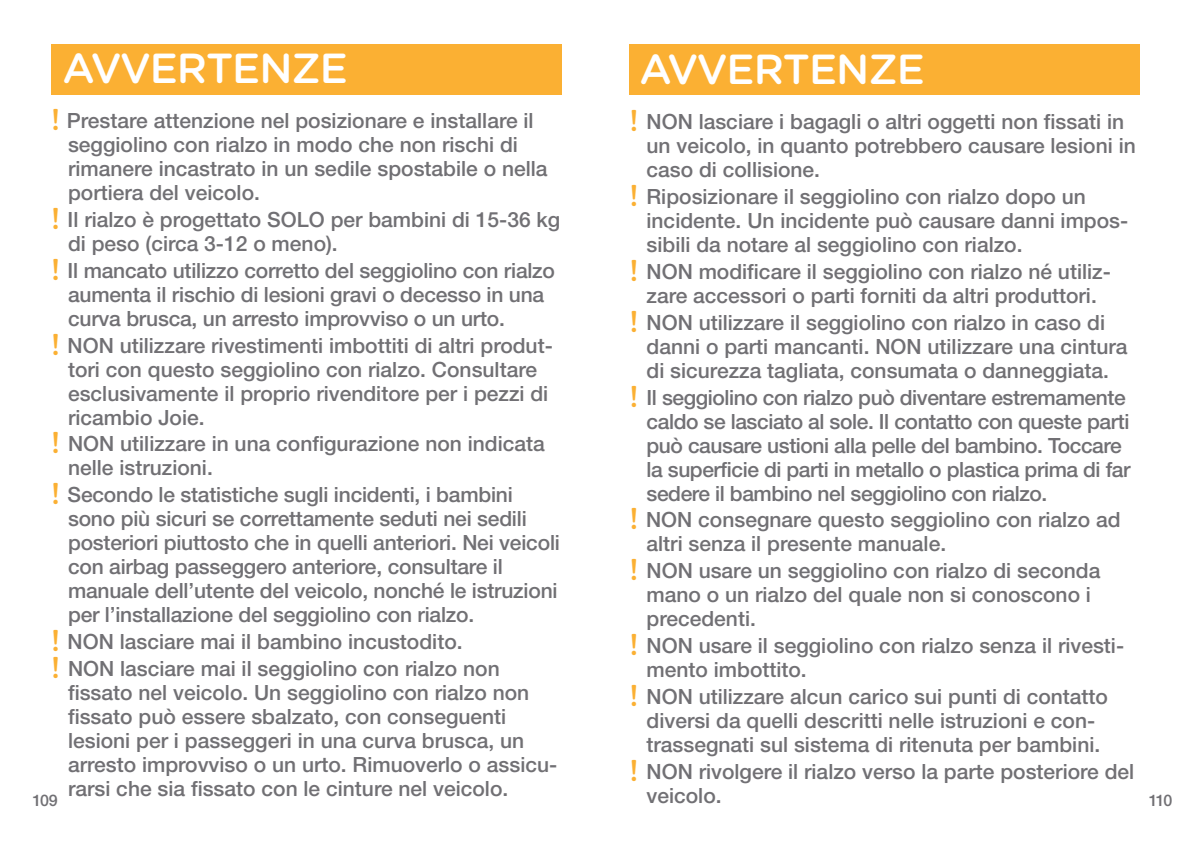
<style>
.page{position:relative;width:1191px;height:842px;background:#fff}
.page>*{position:absolute;margin:0;border:0;box-sizing:border-box;transform-origin:0 0}
.t1{font:500 42px "Gotham Rounded";letter-spacing:-.025em;color:#fff}
.t2{font:500 21px/24px "Helvetica Neue LT Std";color:#717074}
.t3{font:500 21px/24px "Helvetica Neue LT Std";letter-spacing:-.02em;color:#717074}
.t4{font:500 16px "Helvetica Neue LT Std";letter-spacing:-.08em;color:#717074}
.s1{font-family:"Gotham Rounded";font-size:30px;color:#fbb033}
</style>
<div class="page">
<div style="left:629px;top:45px;width:511px;height:50px;background:#fbb033"></div>
<div style="left:51px;top:45px;width:510px;height:50px;background:#fbb033"></div>
<h1 class="t1" style="left:63px;top:38px;width:287px">AVVERTENZE</h1>
<p class="t2" style="left:68px;top:108px;width:481px;text-indent:-17px"><span class="s1">!</span> Prestare attenzione nel posizionare e installare il seggiolino con rialzo in modo che non rischi di rimanere incastrato in un sedile spostabile o nella portiera del veicolo.</p>
<p class="t2" style="left:68px;top:207px;width:494px;text-indent:-17px"><span class="s1">!</span> Il rialzo è progettato SOLO per bambini di 15-36 kg di peso (circa 3-12 o meno).</p>
<p class="t2" style="left:68px;top:258px;width:488px;text-indent:-17px"><span class="s1">!</span> Il mancato utilizzo corretto del seggiolino con rialzo aumenta il rischio di lesioni gravi o decesso in una curva brusca, un arresto improvviso o un urto.</p>
<p class="t2" style="left:68px;top:333px;width:486px;text-indent:-17px"><span class="s1">!</span> NON utilizzare rivestimenti imbottiti di altri produt&shy;tori con questo seggiolino con rialzo. Consultare esclusivamente il proprio rivenditore per i pezzi di ricambio Joie.</p>
<p class="t2" style="left:68px;top:432px;width:478px;text-indent:-17px"><span class="s1">!</span> NON utilizzare in una configurazione non indicata nelle istruzioni.</p>
<p class="t2" style="left:68px;top:483px;width:493px;text-indent:-17px"><span class="s1">!</span> Secondo le statistiche sugli incidenti, i bambini sono più sicuri se correttamente seduti nei sedili posteriori piuttosto che in quelli anteriori. Nei veicoli con airbag passeggero anteriore, consultare il manuale dell’utente del veicolo, nonché le istruzioni per l’installazione del seggiolino con rialzo.</p>
<p class="t2" style="left:51px;top:628px;width:450px;line-height:26.8px"><span class="s1">!</span> NON lasciare mai il bambino incustodito.<br><span class="s1">!</span> NON lasciare mai il seggiolino con rialzo non</p>
<p class="t2" style="left:68px;top:680px;width:491px">fissato nel veicolo. Un seggiolino con rialzo non fissato può essere sbalzato, con conseguenti lesioni per i passeggeri in una curva brusca, un arresto improvviso o un urto. Rimuoverlo o assicu&shy;rarsi che sia fissato con le cinture nel veicolo.</p>
<h1 class="t1" style="left:639px;top:39px;width:287px">AVVERTENZE</h1>
<p class="t2" style="left:646px;top:109px;width:491px;text-indent:-17px"><span class="s1">!</span> NON lasciare i bagagli o altri oggetti non fissati in un veicolo, in quanto potrebbero causare lesioni in caso di collisione.</p>
<p class="t2" style="left:646px;top:184px;width:483px;text-indent:-17px"><span class="s1">!</span> Riposizionare il seggiolino con rialzo dopo un incidente. Un incidente può causare danni impos&shy;sibili da notare al seggiolino con rialzo.</p>
<p class="t2" style="left:629px;top:259px;width:483px;text-align:center"><span class="s1">!</span> NON modificare il seggiolino con rialzo né utiliz&shy;zare accessori o parti forniti da altri produttori.</p>
<p class="t2" style="left:646px;top:310px;width:482px;text-indent:-17px"><span class="s1">!</span> NON utilizzare il seggiolino con rialzo in caso di danni o parti mancanti. NON utilizzare una cintura di sicurezza tagliata, consumata o danneggiata.</p>
<p class="t3" style="left:646px;top:385px;width:485px;text-indent:-17px"><span class="s1">!</span> Il seggiolino con rialzo può diventare estremamente caldo se lasciato al sole. Il contatto con queste parti può causare ustioni alla pelle del bambino. Toccare la superficie di parti in metallo o plastica prima di far sedere il bambino nel seggiolino con rialzo.</p>
<p class="t2" style="left:646px;top:508px;width:475px;text-indent:-17px"><span class="s1">!</span> NON consegnare questo seggiolino con rialzo ad altri senza il presente manuale.</p>
<p class="t2" style="left:646px;top:558px;width:455px;text-indent:-17px"><span class="s1">!</span> NON usare un seggiolino con rialzo di seconda mano o un rialzo del quale non si conoscono i precedenti.</p>
<p class="t2" style="left:646px;top:633px;width:479px;text-indent:-17px"><span class="s1">!</span> NON usare il seggiolino con rialzo senza il rivesti&shy;mento imbottito.</p>
<p class="t2" style="left:629px;top:684px;width:480px;text-align:center"><span class="s1">!</span> NON utilizzare alcun carico sui punti di contatto diversi da quelli descritti nelle istruzioni e con&shy;trassegnati sul sistema di ritenuta per bambini.</p>
<p class="t2" style="left:646px;top:759px;width:489px;text-indent:-17px"><span class="s1">!</span> NON rivolgere il rialzo verso la parte posteriore del veicolo.</p>
<p class="t4" style="left:32px;top:791px;width:27px">109</p>
<p class="t4" style="left:1148px;top:791px;width:25px">110</p>
</div>
